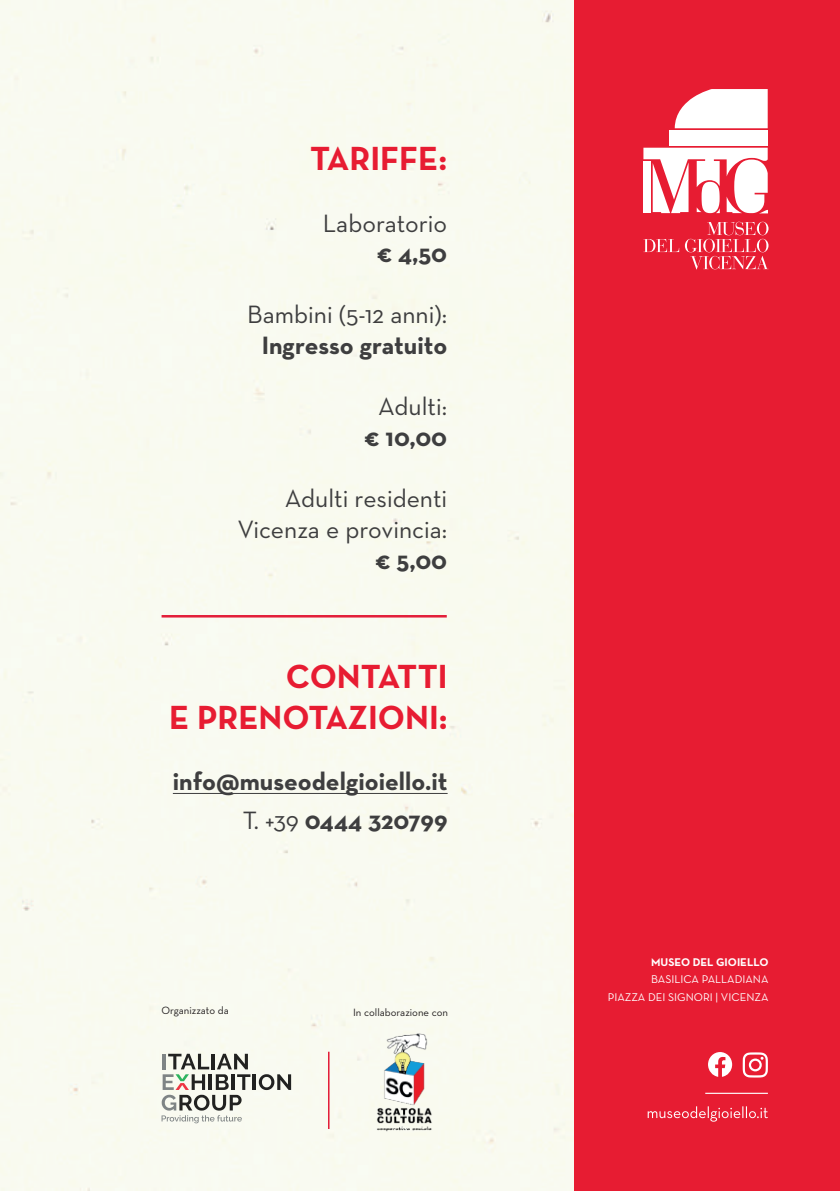
<style>
.page{position:relative;width:840px;height:1191px;background:#fff}
.page>*{position:absolute;margin:0;border:0;box-sizing:border-box;transform-origin:0 0}
.t1{font:700 34px/40.8px "Neutra Text";color:#e71c32;text-align:right}
.t2{font:700 25.6px/38.6px "Neutra Text";color:#3e3e3f;text-align:right}
.t3{font:25.6px/30.6px "Neutra Text";color:#3e3e3f;text-align:right}
.t4{font:11.4px/17.2px "Neutra Text";color:#fff;text-align:right}
.t5{font:700 11.4px "Neutra Text";color:#fff}
.t6{font:10.8px "Neutra Text";color:#231f20}
.s1{font-weight:400}
</style>
<div class="page">
<div style="left:0;top:0;width:574px;height:1191px;background:#f9faf0"></div>
<img style="left:366px;top:1027px;width:76px;height:108px">
<hr style="left:253px;top:1074px;width:3px;height:16px;background:#222221">
<svg style="left:259px;top:1074px;width:32px;height:16px"></svg>
<svg style="left:161px;top:1053px;width:89px;height:70px"></svg>
<hr style="left:328px;top:1051px;width:1px;height:78px;background:#e31f3a">
<hr style="left:173px;top:793px;width:274px;height:1px;background:#3e3e3f">
<hr style="left:161px;top:615px;width:285px;height:2px;background:#e31f3a">
<div style="left:574px;top:0;width:265px;height:1191px;background:#e71c32"></div>
<svg style="left:647px;top:1106px;width:120px;height:15px"></svg>
<svg style="left:742px;top:1052px;width:25px;height:25px"></svg>
<svg style="left:708px;top:1052px;width:23px;height:24px"></svg>
<hr style="left:704px;top:1092px;width:63px;height:1px;background:#fff">
<svg style="left:643px;top:222px;width:125px;height:47px"></svg>
<svg style="left:674px;top:89px;width:93px;height:39px;background:#fce4e6"></svg>
<svg style="left:643px;top:148px;width:124px;height:65px"></svg>
<div style="left:668px;top:130px;width:99px;height:16px;background:#fff"></div>
<h1 class="t1" style="left:310px;top:137px;width:139px">TARIFFE:</h1>
<p class="t3" style="left:322px;top:207px;width:126px">Laboratorio</p>
<p class="t2" style="left:377px;top:234px;width:72px">€ 4,50</p>
<p class="t3" style="left:247px;top:299px;width:201px">Bambini (5-12 anni):</p>
<p class="t2" style="left:261px;top:325px;width:187px">Ingresso gratuito</p>
<p class="t3" style="left:378px;top:391px;width:71px">Adulti:</p>
<p class="t2" style="left:364px;top:417px;width:84px">€ 10,00</p>
<p class="t3" style="left:237px;top:483px;width:211px">Adulti residenti<br>Vicenza e provincia:</p>
<p class="t2" style="left:375px;top:540px;width:73px">€ 5,00</p>
<h1 class="t1" style="left:169px;top:655px;width:280px">CONTATTI<br>E PRENOTAZIONI:</h1>
<p class="t2" style="left:173px;top:761px;width:276px">info@museodelgioiello.it<br><span class="s1">T. +39</span> 0444 320799</p>
<p class="t6" style="left:161px;top:1004px;width:69px">Organizzato da</p>
<p class="t6" style="left:353px;top:1005px;width:96px">In collaborazione con</p>
<p class="t5" style="left:650px;top:955px;width:119px">MUSEO DEL GIOIELLO</p>
<p class="t4" style="left:607px;top:970px;width:162px">BASILICA PALLADIANA<br>PIAZZA DEI SIGNORI | VICENZA</p>
</div>
